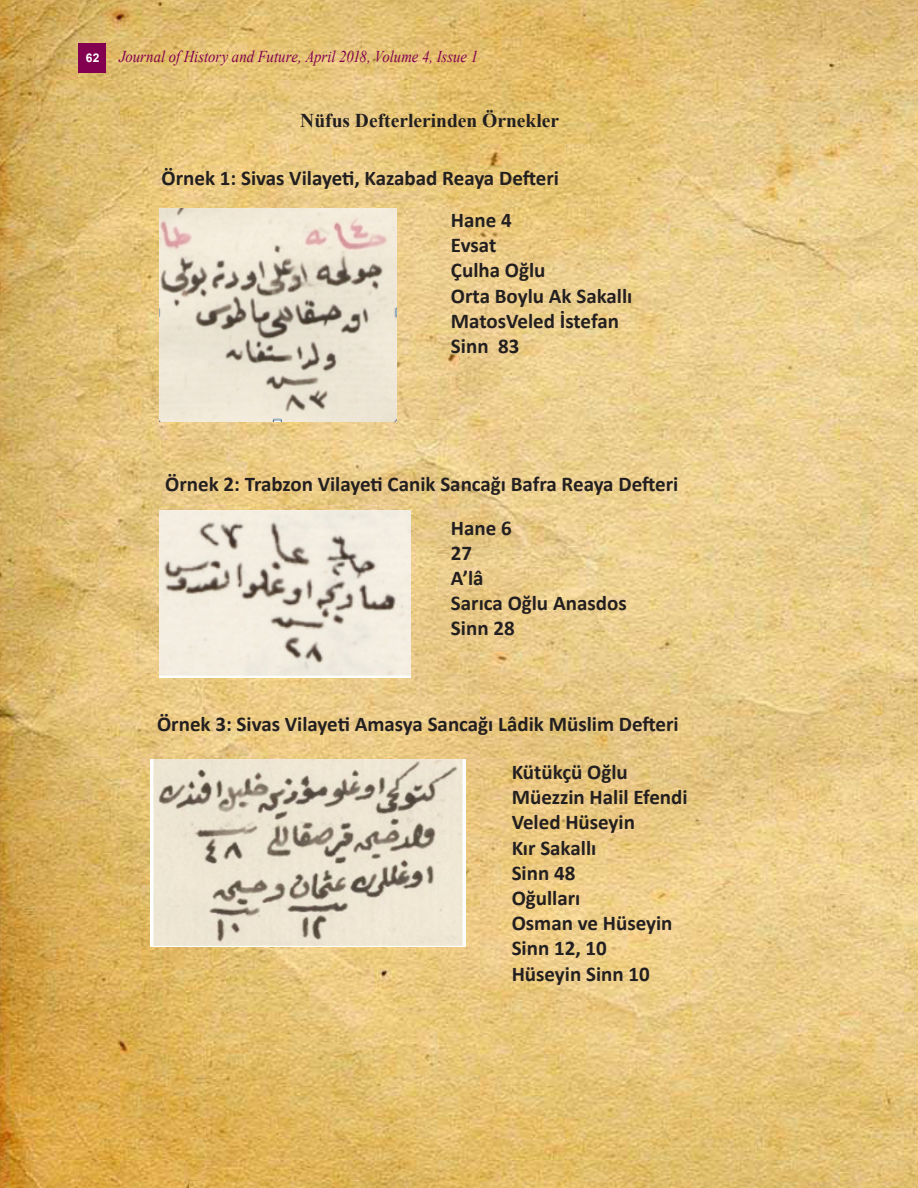
<style>
.page{position:relative;width:918px;height:1188px;background:#fff}
.page>*{position:absolute;margin:0;border:0;box-sizing:border-box;transform-origin:0 0}
.ÖZET{font:700 21px/25.2px "Calibri";color:#231f20}
.ANA_METİN_STİLİ_TEK{font:700 19.5px "Times New Roman";color:#231f20}
.t1{font:italic 16.5px "Times New Roman";color:#830051;scale:.89 1}
.s1{font-family:"Arial";font-weight:700;font-style:normal;font-size:12px;color:#fff}
</style>
<div class="page">
<img style="left:0;top:0;width:918px;height:1188px">
<div style="left:78px;top:43px;width:28px;height:29px;background:#830051"></div>
<img style="left:159px;top:209px;width:237px;height:212px">
<img style="left:159px;top:511px;width:252px;height:166px">
<img style="left:151px;top:760px;width:314px;height:186px">
<p class="t1" style="left:86px;top:46px;width:442px"><span class="s1">62</span> Journal of History and Future, April 2018, Volume 4, Issue 1</p>
<p class="ANA_METİN_STİLİ_TEK" style="left:300px;top:107px;width:260px">Nüfus Defterlerinden Örnekler</p>
<p class="ÖZET" style="left:162px;top:165px;width:399px">Örnek 1: Sivas Vilayeti, Kazabad Reaya Defteri</p>
<p class="ÖZET" style="left:451px;top:207px;width:62px">Hane 4</p>
<p class="ÖZET" style="left:451px;top:232px;width:47px">Evsat</p>
<p class="ÖZET" style="left:451px;top:257px;width:96px">Çulha Oğlu</p>
<p class="ÖZET" style="left:451px;top:282px;width:183px">Orta Boylu Ak Sakallı</p>
<p class="ÖZET" style="left:451px;top:308px;width:170px">MatosVeled İstefan</p>
<p class="ÖZET" style="left:451px;top:333px;width:70px">Sinn 83</p>
<p class="ÖZET" style="left:165px;top:470px;width:515px">Örnek 2: Trabzon Vilayeti Canik Sancağı Bafra Reaya Defteri</p>
<p class="ÖZET" style="left:451px;top:514px;width:62px">Hane 6</p>
<p class="ÖZET" style="left:451px;top:539px;width:23px">27</p>
<p class="ÖZET" style="left:451px;top:565px;width:34px">A’lâ</p>
<p class="ÖZET" style="left:451px;top:590px;width:177px">Sarıca Oğlu Anasdos</p>
<p class="ÖZET" style="left:451px;top:615px;width:65px">Sinn 28</p>
<p class="ÖZET" style="left:157px;top:711px;width:523px">Örnek 3: Sivas Vilayeti Amasya Sancağı Lâdik Müslim Defteri</p>
<p class="ÖZET" style="left:512px;top:759px;width:118px">Kütükçü Oğlu</p>
<p class="ÖZET" style="left:512px;top:784px;width:177px">Müezzin Halil Efendi<br>Veled Hüseyin</p>
<p class="ÖZET" style="left:512px;top:834px;width:86px">Kır Sakallı</p>
<p class="ÖZET" style="left:512px;top:860px;width:65px">Sinn 48</p>
<p class="ÖZET" style="left:512px;top:885px;width:70px">Oğulları</p>
<p class="ÖZET" style="left:512px;top:910px;width:162px">Osman ve Hüseyin<br>Sinn 12, 10</p>
<p class="ÖZET" style="left:512px;top:960px;width:140px">Hüseyin Sinn 10</p>
</div>
